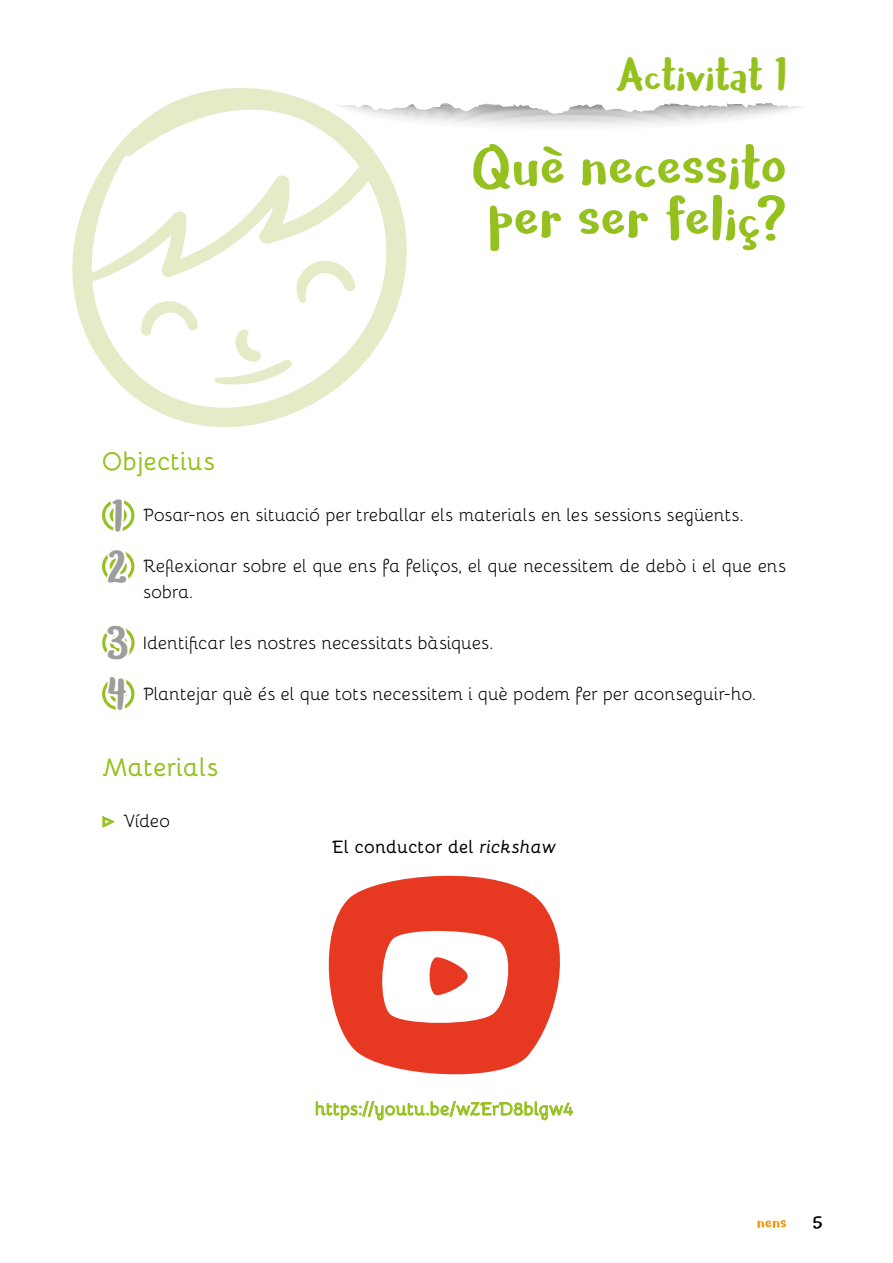
<style>
.page{position:relative;width:893px;height:1263px;background:#fff}
.page>*{position:absolute;margin:0;border:0;box-sizing:border-box;transform-origin:0 0}
.t1{font:64.5px/51px "Cavorting";letter-spacing:.025em;color:#95c11f}
.t2{font:48px "Cavorting";letter-spacing:.01em;color:#95c11f}
.t3{font:46.05px "Cavorting";color:#9d9d9c}
.t4{font:700 25.5px "Bellota";color:#95c11f}
.t5{font:18px/25.5px "Bellota";letter-spacing:-.005em;color:#000}
.t6{font:700 18px "Bellota";letter-spacing:-.005em;color:#95c11f}
.t7{font:700 18px "Bellota";letter-spacing:-.01em;color:#000}
.t8{font:18px "Cavorting";color:#f39200}
.t9{font:18px "Cavorting";color:#000}
.s1{font-family:"Acumin Pro";font-weight:700;color:#95c11f}
.s2{font-style:italic}
</style>
<div class="page">
<svg style="left:72px;top:88px;width:335px;height:339px"></svg>
<svg style="left:329px;top:88px;width:474px;height:44px"></svg>
<img style="left:337px;top:96px;width:425px;height:7px">
<div style="left:102px;top:499px;width:32px;height:32px;border:3px solid #95c11f;border-radius:50%"></div>
<div style="left:110px;top:507px;width:17px;height:17px;border:3px solid #95c11f;border-radius:50%"></div>
<svg style="left:108px;top:499px;width:18px;height:32px"></svg>
<div style="left:102px;top:550px;width:32px;height:32px;border:3px solid #95c11f;border-radius:50%"></div>
<svg style="left:103px;top:550px;width:30px;height:32px"></svg>
<div style="left:102px;top:627px;width:33px;height:32px;border:3px solid #95c11f;border-radius:50%"></div>
<svg style="left:103px;top:627px;width:29px;height:32px"></svg>
<div style="left:102px;top:678px;width:32px;height:32px;border:3px solid #95c11f;border-radius:50%"></div>
<svg style="left:104px;top:677px;width:24px;height:33px"></svg>
<svg style="left:102px;top:816px;width:13px;height:12px"></svg>
<svg style="left:328px;top:875px;width:232px;height:200px;fill:#e73922"></svg>
<svg style="left:316px;top:1101px;width:257px;height:19px"></svg>
<h2 class="t2" style="left:616px;top:44px;width:172px">Activitat 1</h2>
<h1 class="t1" style="left:473px;top:141px;width:315px">Què necessito per ser feliç?</h1>
<h3 class="t4" style="left:102px;top:441px;width:115px">Objectius</h3>
<h3 class="t3" style="left:113px;top:487px;width:12px">1</h3>
<p class="t5" style="left:143px;top:501px;width:602px">Posar-nos en situació per treballar els materials en les sessions següents.</p>
<h3 class="t3" style="left:108px;top:538px;width:21px">2</h3>
<p class="t5" style="left:143px;top:552px;width:645px">Reflexionar sobre el que ens fa feliços, el que necessitem de debò i el que ens sobra.</p>
<h3 class="t3" style="left:107px;top:615px;width:23px">3</h3>
<p class="t5" style="left:144px;top:629px;width:351px">Identificar les nostres necessitats bàsiques.</p>
<h3 class="t3" style="left:108px;top:666px;width:21px">4</h3>
<p class="t5" style="left:143px;top:680px;width:614px">Plantejar què és el que tots necessitem i què podem fer per aconseguir-ho.</p>
<h3 class="t4" style="left:102px;top:747px;width:118px">Materials</h3>
<p class="t5" style="left:102px;top:807px;width:70px"><span class="s1">▷</span> Vídeo</p>
<p class="t7" style="left:332px;top:832px;width:226px">El conductor del <span class="s2">rickshaw</span></p>
<p class="t6" style="left:315px;top:1094px;width:260px">https://youtu.be/wZErD8blgw4</p>
<p class="t8" style="left:758px;top:1211px;width:31px">nens</p>
<p class="t9" style="left:813px;top:1211px;width:11px">5</p>
</div>
